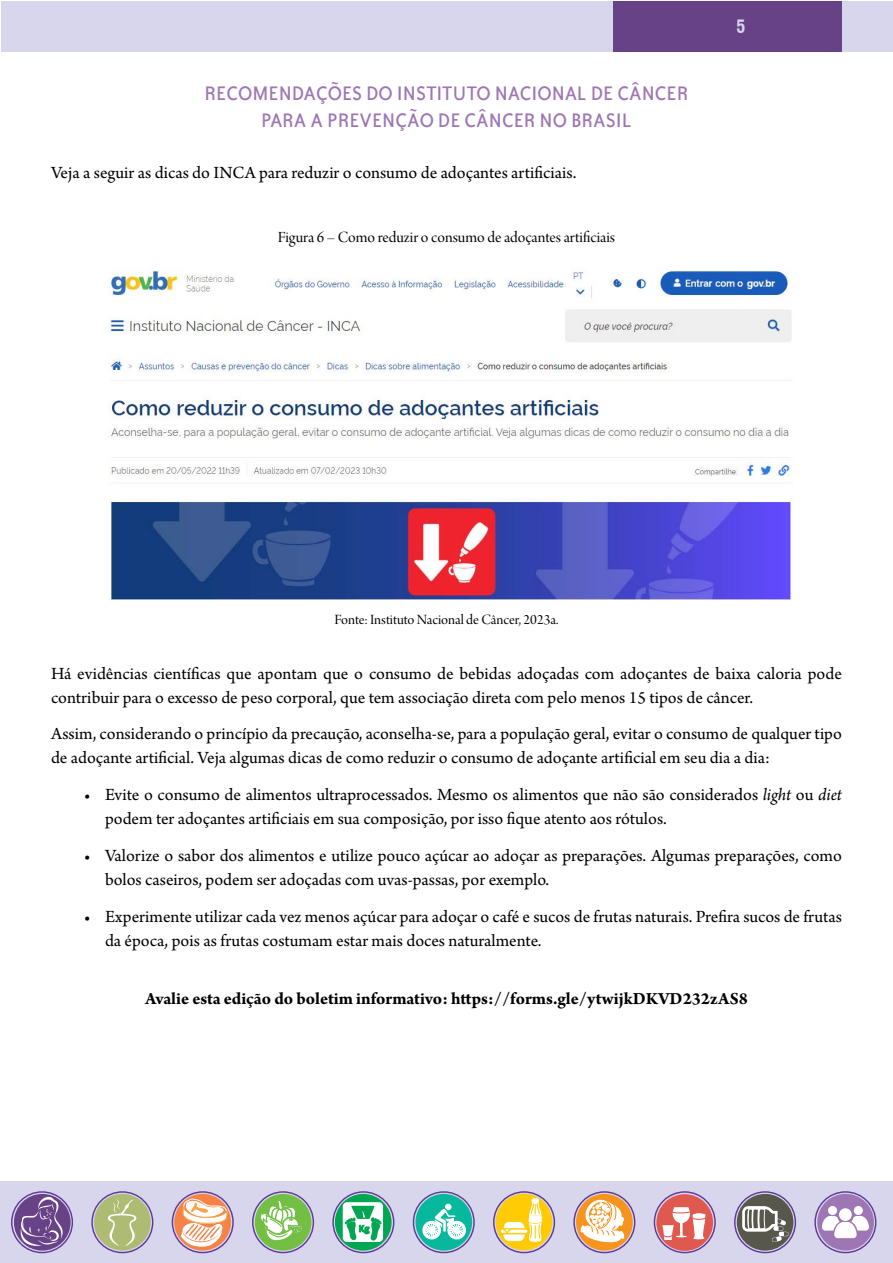
<style>
.page{position:relative;width:893px;height:1263px;background:#fff}
.page>*{position:absolute;margin:0;border:0;box-sizing:border-box;transform-origin:0 0}
.t1{font:22.5px/27px "Bailey Sans ITC Std";color:#9e76b4;text-align:center}
.t2{font:18px/24px "Arno Pro";color:#000}
.t3{font:700 18px "Arno Pro";color:#000}
.t4{font:700 condensed 18px "Swiss 721 BT";color:#d8d6ec}
.t5{font:16.5px "Arno Pro Display";color:#000}
.t6{font:15px "Arno Pro Display";color:#000}
.s1{font-style:italic}
</style>
<div class="page">
<div style="left:1px;top:1181px;width:892px;height:82px;background:#d8d6ec"></div>
<div style="left:814px;top:1191px;width:62px;height:62px;border:1px solid #5e3a96;border-radius:50%"></div>
<div style="left:817px;top:1194px;width:57px;height:56px;background:#9e76b4;border-radius:50%"></div>
<div style="left:828px;top:1206px;width:9px;height:9px;background:#fff;border-radius:50%"></div>
<div style="left:839px;top:1208px;width:13px;height:13px;background:#fff;border-radius:50%"></div>
<div style="left:854px;top:1206px;width:9px;height:9px;background:#fff;border-radius:50%"></div>
<svg style="left:822px;top:1216px;width:47px;height:22px"></svg>
<div style="left:14px;top:1194px;width:57px;height:56px;background:#684287;border-radius:50%"></div>
<div style="left:11px;top:1191px;width:62px;height:62px;border:1px solid #5e3a96;border-radius:50%"></div>
<svg style="left:18px;top:1196px;width:45px;height:52px"></svg>
<div style="left:252px;top:1191px;width:62px;height:62px;border:1px solid #5e3a96;border-radius:50%"></div>
<div style="left:255px;top:1194px;width:56px;height:56px;background:#72bf44;border-radius:50%"></div>
<svg style="left:257px;top:1198px;width:47px;height:53px"></svg>
<div style="left:573px;top:1191px;width:62px;height:62px;border:1px solid #5e3a96;border-radius:50%"></div>
<div style="left:576px;top:1194px;width:57px;height:56px;background:#f7941e;border-radius:50%"></div>
<svg style="left:576px;top:1196px;width:50px;height:48px"></svg>
<div style="left:493px;top:1191px;width:62px;height:62px;border:1px solid #5e3a96;border-radius:50%"></div>
<div style="left:496px;top:1194px;width:56px;height:56px;background:#ffcb05;border-radius:50%"></div>
<svg style="left:499px;top:1198px;width:43px;height:44px"></svg>
<div style="left:332px;top:1191px;width:62px;height:62px;border:1px solid #5e3a96;border-radius:50%"></div>
<div style="left:335px;top:1194px;width:57px;height:56px;background:#00a651;border-radius:50%"></div>
<svg style="left:343px;top:1202px;width:40px;height:40px"></svg>
<div style="left:654px;top:1191px;width:62px;height:62px;border:1px solid #5e3a96;border-radius:50%"></div>
<div style="left:656px;top:1194px;width:57px;height:57px;background:#e0594f;border-radius:50%"></div>
<svg style="left:662px;top:1207px;width:45px;height:34px"></svg>
<div style="left:734px;top:1191px;width:62px;height:62px;border:1px solid #5e3a96;border-radius:50%"></div>
<svg style="left:736px;top:1193px;width:58px;height:58px"></svg>
<svg style="left:741px;top:1205px;width:48px;height:38px"></svg>
<svg style="left:412px;top:1191px;width:63px;height:63px"></svg>
<div style="left:172px;top:1191px;width:62px;height:62px;border:1px solid #5e3a96;border-radius:50%"></div>
<div style="left:174px;top:1194px;width:57px;height:56px;background:#f58345;border-radius:50%"></div>
<svg style="left:181px;top:1198px;width:47px;height:49px"></svg>
<div style="left:91px;top:1191px;width:62px;height:62px;border:1px solid #5e3a96;border-radius:50%"></div>
<div style="left:94px;top:1194px;width:57px;height:56px;background:#adbc72;border-radius:50%"></div>
<svg style="left:108px;top:1199px;width:28px;height:47px"></svg>
<div style="left:1px;top:1px;width:891px;height:50px;background:#d8d6ec"></div>
<div style="left:613px;top:1px;width:228px;height:50px;background:#684287"></div>
<img style="left:108px;top:269px;width:684px;height:331px">
<p class="t1" style="left:205px;top:80px;width:485px">RECOMENDAÇÕES DO INSTITUTO NACIONAL DE CÂNCER<br>PARA A PREVENÇÃO DE CÂNCER NO BRASIL</p>
<p class="t2" style="left:51px;top:161px;width:527px">Veja a seguir as dicas do INCA para reduzir o consumo de adoçantes artificiais.</p>
<p class="t5" style="left:278px;top:228px;width:339px">Figura 6 – Como reduzir o consumo de adoçantes artificiais</p>
<p class="t4" style="left:736px;top:16px;width:10px">5</p>
<p class="t6" style="left:334px;top:611px;width:226px">Fonte: Instituto Nacional de Câncer, 2023a.</p>
<p class="t2" style="left:51px;top:662px;width:792px">Há evidências científicas que apontam que o consumo de bebidas adoçadas com adoçantes de baixa caloria pode contribuir para o excesso de peso corporal, que tem associação direta com pelo menos 15 tipos de câncer.</p>
<p class="t2" style="left:51px;top:723px;width:792px">Assim, considerando o princípio da precaução, aconselha-se, para a população geral, evitar o consumo de qualquer tipo de adoçante artificial. Veja algumas dicas de como reduzir o consumo de adoçante artificial em seu dia a dia:</p>
<p class="t2" style="left:105px;top:784px;width:738px;text-indent:-21px">• Evite o consumo de alimentos ultraprocessados. Mesmo os alimentos que não são considerados <span class="s1">light</span> ou <span class="s1">diet </span>podem ter adoçantes artificiais em sua composição, por isso fique atento aos rótulos.</p>
<p class="t2" style="left:105px;top:844px;width:738px;text-indent:-21px">• Valorize o sabor dos alimentos e utilize pouco açúcar ao adoçar as preparações. Algumas preparações, como bolos caseiros, podem ser adoçadas com uvas-passas, por exemplo.</p>
<p class="t2" style="left:105px;top:905px;width:738px;text-indent:-21px">• Experimente utilizar cada vez menos açúcar para adoçar o café e sucos de frutas naturais. Prefira sucos de frutas da época, pois as frutas costumam estar mais doces naturalmente.</p>
<p class="t3" style="left:145px;top:988px;width:604px">Avalie esta edição do boletim informativo: https://forms.gle/ytwijkDKVD232zAS8</p>
</div>
